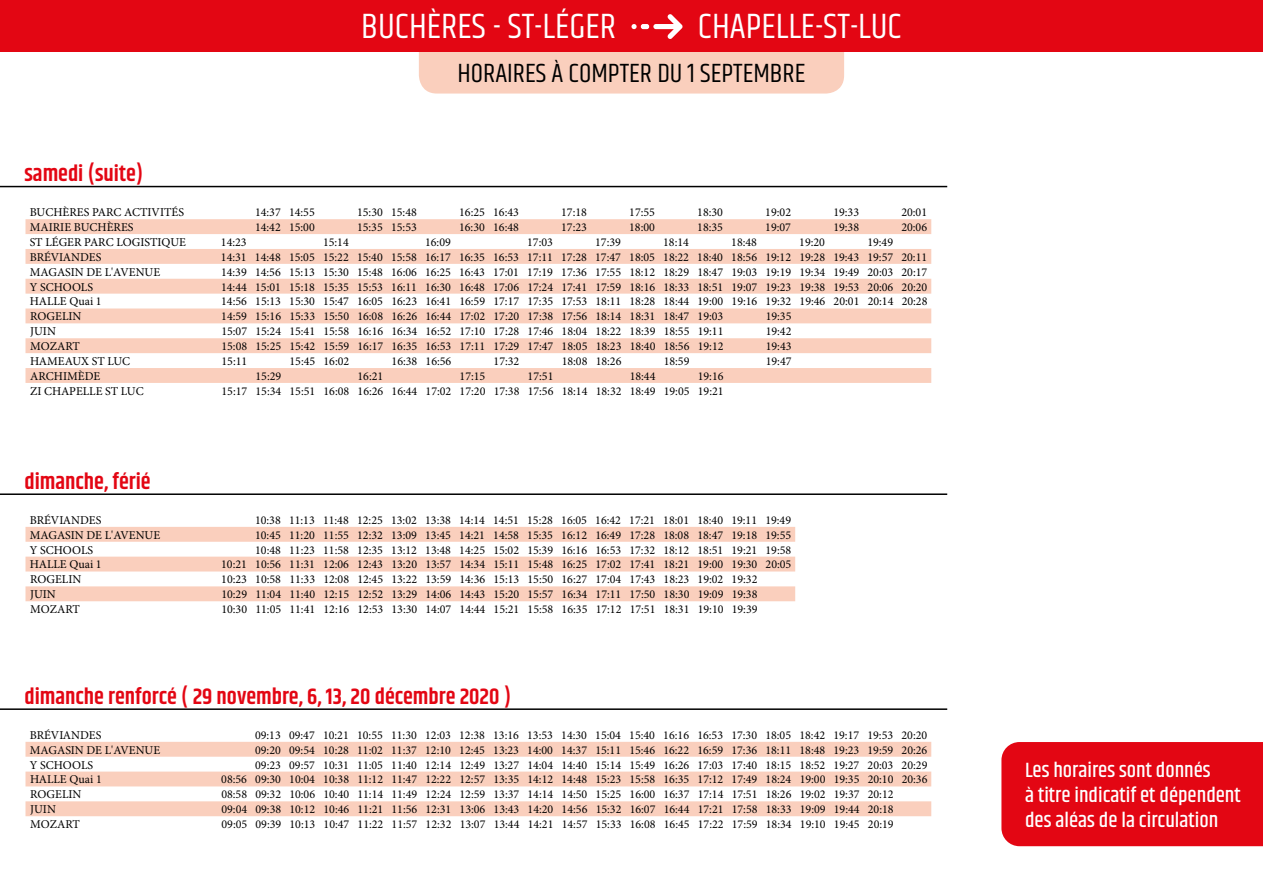
<style>
.page{position:relative;width:1263px;height:893px;background:#fff}
.page>*{position:absolute;margin:0;border:0;box-sizing:border-box;transform-origin:0 0}
.t1{font:36px "Khand";color:#fff}
.t2{font:27px "Khand";color:#000}
.t3{font:600 22.5px "Khand";color:#e30613}
.t4{font:500 21px/25.2px "Khand";color:#fff}
.t5{font:12px "Minion Pro";color:#000}
</style>
<div class="page">
<div style="left:419px;top:0;width:425px;height:94px;background:#facfbd;border-radius:18px"></div>
<div style="left:0;top:0;width:1263px;height:51px;background:#e30613"></div>
<svg style="left:653px;top:14px;width:29px;height:25px"></svg>
<svg style="left:631px;top:24px;width:6px;height:5px"></svg>
<div style="left:641px;top:24px;width:8px;height:5px;background:#fff;border-radius:2px"></div>
<hr style="left:0;top:186px;width:947px;height:1px;background:#000">
<svg style="left:26px;top:219px;width:905px;height:164px;fill:#facfbd"></svg>
<hr style="left:0;top:493px;width:947px;height:2px;background:#000">
<svg style="left:26px;top:527px;width:769px;height:74px;fill:#facfbd"></svg>
<hr style="left:0;top:708px;width:947px;height:2px;background:#000">
<svg style="left:26px;top:742px;width:905px;height:74px;fill:#facfbd"></svg>
<div style="left:1001px;top:742px;width:262px;height:104px;background:#e30613"></div>
<h1 class="t1" style="left:361px;top:4px;width:256px">BUCHÈRES - ST-LÉGER</h1>
<h1 class="t1" style="left:698px;top:4px;width:205px">CHAPELLE-ST-LUC</h1>
<h2 class="t2" style="left:457px;top:57px;width:350px">HORAIRES À COMPTER DU 1 SEPTEMBRE</h2>
<h3 class="t3" style="left:24px;top:159px;width:120px">samedi (suite)</h3>
<p class="t5" style="left:30px;top:204px;width:156px">BUCHÈRES PARC ACTIVITÉS</p>
<p class="t5" style="left:255px;top:204px;width:61px">14:37 14:55</p>
<p class="t5" style="left:357px;top:204px;width:61px">15:30 15:48</p>
<p class="t5" style="left:459px;top:204px;width:61px">16:25 16:43</p>
<p class="t5" style="left:561px;top:204px;width:27px">17:18</p>
<p class="t5" style="left:629px;top:204px;width:27px">17:55</p>
<p class="t5" style="left:697px;top:204px;width:27px">18:30</p>
<p class="t5" style="left:765px;top:204px;width:27px">19:02</p>
<p class="t5" style="left:833px;top:204px;width:27px">19:33</p>
<p class="t5" style="left:901px;top:204px;width:27px">20:01</p>
<p class="t5" style="left:30px;top:219px;width:105px">MAIRIE BUCHÈRES</p>
<p class="t5" style="left:255px;top:219px;width:61px">14:42 15:00</p>
<p class="t5" style="left:357px;top:219px;width:61px">15:35 15:53</p>
<p class="t5" style="left:459px;top:219px;width:61px">16:30 16:48</p>
<p class="t5" style="left:561px;top:219px;width:27px">17:23</p>
<p class="t5" style="left:629px;top:219px;width:27px">18:00</p>
<p class="t5" style="left:697px;top:219px;width:27px">18:35</p>
<p class="t5" style="left:765px;top:219px;width:27px">19:07</p>
<p class="t5" style="left:833px;top:219px;width:27px">19:38</p>
<p class="t5" style="left:901px;top:219px;width:27px">20:06</p>
<p class="t5" style="left:30px;top:234px;width:158px">ST LÉGER PARC LOGISTIQUE</p>
<p class="t5" style="left:221px;top:234px;width:27px">14:23</p>
<p class="t5" style="left:323px;top:234px;width:27px">15:14</p>
<p class="t5" style="left:425px;top:234px;width:27px">16:09</p>
<p class="t5" style="left:527px;top:234px;width:27px">17:03</p>
<p class="t5" style="left:595px;top:234px;width:27px">17:39</p>
<p class="t5" style="left:663px;top:234px;width:27px">18:14</p>
<p class="t5" style="left:731px;top:234px;width:27px">18:48</p>
<p class="t5" style="left:799px;top:234px;width:27px">19:20</p>
<p class="t5" style="left:867px;top:234px;width:27px">19:49</p>
<p class="t5" style="left:30px;top:249px;width:73px">BRÉVIANDES</p>
<p class="t5" style="left:221px;top:249px;width:708px">14:31 14:48 15:05 15:22 15:40 15:58 16:17 16:35 16:53 17:11 17:28 17:47 18:05 18:22 18:40 18:56 19:12 19:28 19:43 19:57 20:11</p>
<p class="t5" style="left:30px;top:264px;width:132px">MAGASIN DE L'AVENUE</p>
<p class="t5" style="left:221px;top:264px;width:708px">14:39 14:56 15:13 15:30 15:48 16:06 16:25 16:43 17:01 17:19 17:36 17:55 18:12 18:29 18:47 19:03 19:19 19:34 19:49 20:03 20:17</p>
<p class="t5" style="left:30px;top:279px;width:65px">Y SCHOOLS</p>
<p class="t5" style="left:221px;top:279px;width:708px">14:44 15:01 15:18 15:35 15:53 16:11 16:30 16:48 17:06 17:24 17:41 17:59 18:16 18:33 18:51 19:07 19:23 19:38 19:53 20:06 20:20</p>
<p class="t5" style="left:30px;top:294px;width:73px">HALLE Quai 1</p>
<p class="t5" style="left:221px;top:294px;width:708px">14:56 15:13 15:30 15:47 16:05 16:23 16:41 16:59 17:17 17:35 17:53 18:11 18:28 18:44 19:00 19:16 19:32 19:46 20:01 20:14 20:28</p>
<p class="t5" style="left:30px;top:308px;width:53px">ROGELIN</p>
<p class="t5" style="left:221px;top:308px;width:504px">14:59 15:16 15:33 15:50 16:08 16:26 16:44 17:02 17:20 17:38 17:56 18:14 18:31 18:47 19:03</p>
<p class="t5" style="left:766px;top:308px;width:27px">19:35</p>
<p class="t5" style="left:30px;top:323px;width:27px">JUIN</p>
<p class="t5" style="left:221px;top:323px;width:504px">15:07 15:24 15:41 15:58 16:16 16:34 16:52 17:10 17:28 17:46 18:04 18:22 18:39 18:55 19:11</p>
<p class="t5" style="left:766px;top:323px;width:27px">19:42</p>
<p class="t5" style="left:30px;top:338px;width:51px">MOZART</p>
<p class="t5" style="left:221px;top:338px;width:504px">15:08 15:25 15:42 15:59 16:17 16:35 16:53 17:11 17:29 17:47 18:05 18:23 18:40 18:56 19:12</p>
<p class="t5" style="left:766px;top:338px;width:27px">19:43</p>
<p class="t5" style="left:30px;top:353px;width:102px">HAMEAUX ST LUC</p>
<p class="t5" style="left:221px;top:353px;width:27px">15:11</p>
<p class="t5" style="left:289px;top:353px;width:61px">15:45 16:02</p>
<p class="t5" style="left:392px;top:353px;width:61px">16:38 16:56</p>
<p class="t5" style="left:494px;top:353px;width:27px">17:32</p>
<p class="t5" style="left:562px;top:353px;width:61px">18:08 18:26</p>
<p class="t5" style="left:664px;top:353px;width:27px">18:59</p>
<p class="t5" style="left:766px;top:353px;width:27px">19:47</p>
<p class="t5" style="left:30px;top:368px;width:71px">ARCHIMÈDE</p>
<p class="t5" style="left:255px;top:368px;width:27px">15:29</p>
<p class="t5" style="left:358px;top:368px;width:27px">16:21</p>
<p class="t5" style="left:460px;top:368px;width:27px">17:15</p>
<p class="t5" style="left:528px;top:368px;width:27px">17:51</p>
<p class="t5" style="left:630px;top:368px;width:27px">18:44</p>
<p class="t5" style="left:698px;top:368px;width:27px">19:16</p>
<p class="t5" style="left:30px;top:383px;width:115px">ZI CHAPELLE ST LUC</p>
<p class="t5" style="left:221px;top:383px;width:504px">15:17 15:34 15:51 16:08 16:26 16:44 17:02 17:20 17:38 17:56 18:14 18:32 18:49 19:05 19:21</p>
<h3 class="t3" style="left:24px;top:466px;width:128px">dimanche, férié</h3>
<p class="t5" style="left:30px;top:512px;width:73px">BRÉVIANDES</p>
<p class="t5" style="left:255px;top:512px;width:538px">10:38 11:13 11:48 12:25 13:02 13:38 14:14 14:51 15:28 16:05 16:42 17:21 18:01 18:40 19:11 19:49</p>
<p class="t5" style="left:30px;top:527px;width:132px">MAGASIN DE L'AVENUE</p>
<p class="t5" style="left:255px;top:527px;width:538px">10:45 11:20 11:55 12:32 13:09 13:45 14:21 14:58 15:35 16:12 16:49 17:28 18:08 18:47 19:18 19:55</p>
<p class="t5" style="left:30px;top:542px;width:65px">Y SCHOOLS</p>
<p class="t5" style="left:255px;top:542px;width:538px">10:48 11:23 11:58 12:35 13:12 13:48 14:25 15:02 15:39 16:16 16:53 17:32 18:12 18:51 19:21 19:58</p>
<p class="t5" style="left:30px;top:557px;width:73px">HALLE Quai 1</p>
<p class="t5" style="left:221px;top:557px;width:572px">10:21 10:56 11:31 12:06 12:43 13:20 13:57 14:34 15:11 15:48 16:25 17:02 17:41 18:21 19:00 19:30 20:05</p>
<p class="t5" style="left:30px;top:571px;width:53px">ROGELIN</p>
<p class="t5" style="left:221px;top:571px;width:538px">10:23 10:58 11:33 12:08 12:45 13:22 13:59 14:36 15:13 15:50 16:27 17:04 17:43 18:23 19:02 19:32</p>
<p class="t5" style="left:30px;top:586px;width:27px">JUIN</p>
<p class="t5" style="left:221px;top:586px;width:538px">10:29 11:04 11:40 12:15 12:52 13:29 14:06 14:43 15:20 15:57 16:34 17:11 17:50 18:30 19:09 19:38</p>
<p class="t5" style="left:30px;top:601px;width:51px">MOZART</p>
<p class="t5" style="left:221px;top:601px;width:538px">10:30 11:05 11:41 12:16 12:53 13:30 14:07 14:44 15:21 15:58 16:35 17:12 17:51 18:31 19:10 19:39</p>
<h3 class="t3" style="left:24px;top:681px;width:488px">dimanche renforcé ( 29 novembre, 6, 13, 20 décembre 2020 )</h3>
<p class="t5" style="left:30px;top:727px;width:73px">BRÉVIANDES</p>
<p class="t5" style="left:255px;top:727px;width:674px">09:13 09:47 10:21 10:55 11:30 12:03 12:38 13:16 13:53 14:30 15:04 15:40 16:16 16:53 17:30 18:05 18:42 19:17 19:53 20:20</p>
<p class="t5" style="left:30px;top:742px;width:132px">MAGASIN DE L'AVENUE</p>
<p class="t5" style="left:255px;top:742px;width:674px">09:20 09:54 10:28 11:02 11:37 12:10 12:45 13:23 14:00 14:37 15:11 15:46 16:22 16:59 17:36 18:11 18:48 19:23 19:59 20:26</p>
<p class="t5" style="left:30px;top:757px;width:65px">Y SCHOOLS</p>
<p class="t5" style="left:255px;top:757px;width:674px">09:23 09:57 10:31 11:05 11:40 12:14 12:49 13:27 14:04 14:40 15:14 15:49 16:26 17:03 17:40 18:15 18:52 19:27 20:03 20:29</p>
<p class="t5" style="left:30px;top:771px;width:73px">HALLE Quai 1</p>
<p class="t5" style="left:221px;top:771px;width:708px">08:56 09:30 10:04 10:38 11:12 11:47 12:22 12:57 13:35 14:12 14:48 15:23 15:58 16:35 17:12 17:49 18:24 19:00 19:35 20:10 20:36</p>
<p class="t5" style="left:30px;top:786px;width:53px">ROGELIN</p>
<p class="t5" style="left:221px;top:786px;width:674px">08:58 09:32 10:06 10:40 11:14 11:49 12:24 12:59 13:37 14:14 14:50 15:25 16:00 16:37 17:14 17:51 18:26 19:02 19:37 20:12</p>
<p class="t5" style="left:30px;top:801px;width:27px">JUIN</p>
<p class="t5" style="left:221px;top:801px;width:674px">09:04 09:38 10:12 10:46 11:21 11:56 12:31 13:06 13:43 14:20 14:56 15:32 16:07 16:44 17:21 17:58 18:33 19:09 19:44 20:18</p>
<p class="t5" style="left:30px;top:816px;width:51px">MOZART</p>
<p class="t5" style="left:221px;top:816px;width:674px">09:05 09:39 10:13 10:47 11:22 11:57 12:32 13:07 13:44 14:21 14:57 15:33 16:08 16:45 17:22 17:59 18:34 19:10 19:45 20:19</p>
<h3 class="t4" style="left:1025px;top:759px;width:217px">Les horaires sont donnés<br>à titre indicatif et dépendent des aléas de la circulation</h3>
</div>
